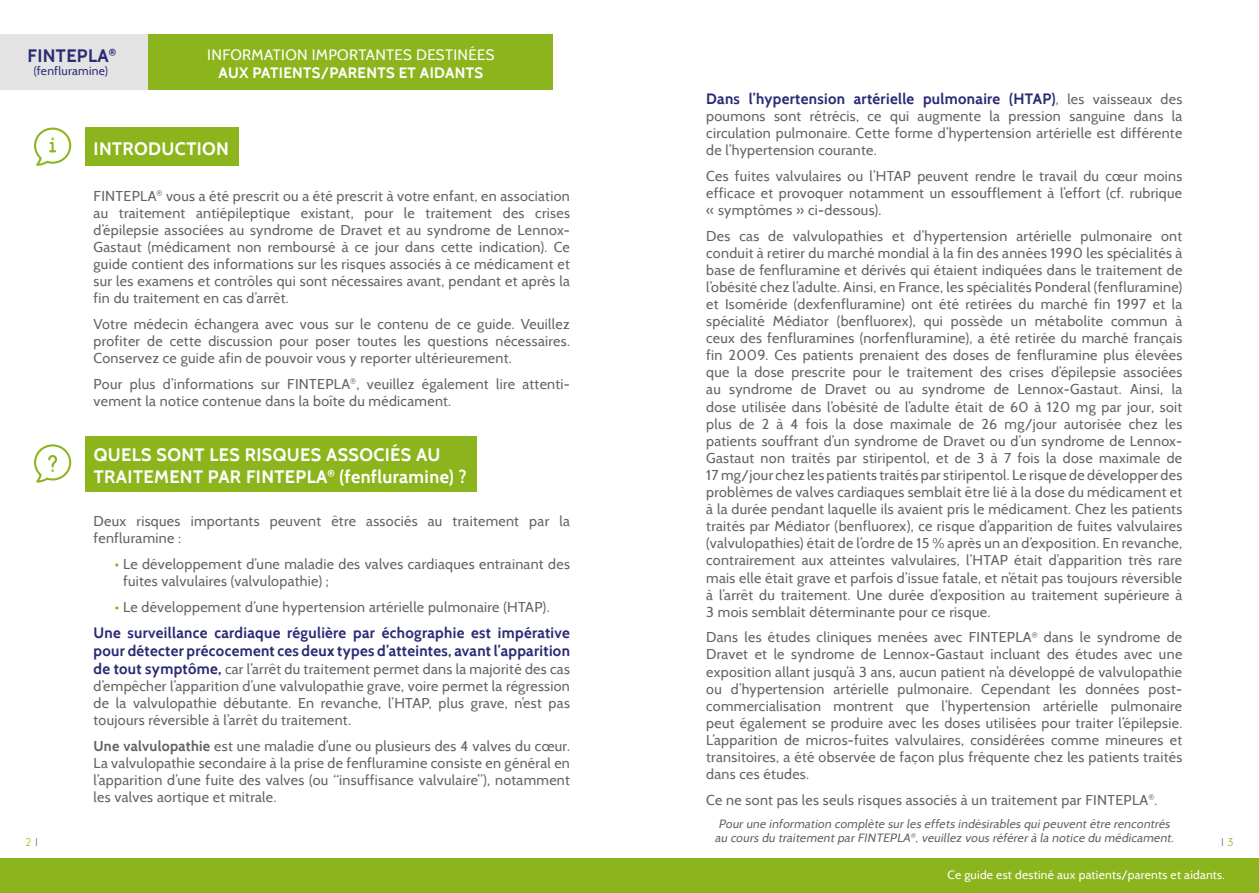
<style>
.page{position:relative;width:1259px;height:893px;background:#fff}
.page>*{position:absolute;margin:0;border:0;box-sizing:border-box;transform-origin:0 0}
.t1{font:700 18px/21.6px "Cabin";letter-spacing:.02em;color:#fff}
.t2{font:700 18px "Cabin";letter-spacing:.02em;color:#2b2b75}
.t3{font:700 15px/18px "Cabin";letter-spacing:.02em;color:#2b2b75}
.t4{font:15px "Cabin";letter-spacing:.02em;color:#fff}
.t5{font:700 15px "Cabin";letter-spacing:.02em;color:#fff}
.t6{font:14.25px/17.1px "Cabin";letter-spacing:.02em;color:#646363;text-align:justify}
.t7{font:italic 12px/14.4px "Cabin";color:#646363;text-align:center}
.t8{font:12px "Cabin";letter-spacing:.02em;color:#fff}
.t9{font:12px "Cabin";letter-spacing:.02em;color:#2b2b75}
.t10{font:300 12px "Neuzeit Gro";color:#8cb51d}
.t11{font:300 12px "Neuzeit Gro";color:#646363}
.s1{color:#8cb51d}
.s2{font-weight:700;font-size:15px;color:#2b2b75}
.s3{font-weight:700}
.s4{font-weight:400;font-size:14.25px;color:#646363}
.s5{color:#646363}
</style>
<div class="page">
<div style="left:85px;top:128px;width:153px;height:38px;background:#8cb51d"></div>
<div style="left:85px;top:436px;width:391px;height:55px;background:#8cb51d"></div>
<svg style="left:34px;top:127px;width:38px;height:39px"></svg>
<svg style="left:34px;top:444px;width:38px;height:39px"></svg>
<div style="left:0;top:34px;width:149px;height:55px;background:#e3e3e3"></div>
<div style="left:149px;top:34px;width:404px;height:55px;background:#8cb51d"></div>
<div style="left:0;top:859px;width:1259px;height:34px;background:#8cb51d"></div>
<p class="t2" style="left:28px;top:45px;width:90px">FINTEPLA<sup>®</sup></p>
<p class="t4" style="left:207px;top:45px;width:289px">INFORMATION IMPORTANTES DESTINÉES</p>
<p class="t9" style="left:34px;top:64px;width:76px">(fenfluramine)</p>
<p class="t5" style="left:219px;top:64px;width:266px">AUX PATIENTS/PARENTS ET AIDANTS</p>
<p class="t1" style="left:94px;top:138px;width:137px">INTRODUCTION</p>
<p class="t6" style="left:94px;top:187px;width:478px">FINTEPLA<sup>®</sup> vous a été prescrit ou a été prescrit à votre enfant, en association au traitement antiépileptique existant, pour le traitement des crises d’épilepsie associées au syndrome de Dravet et au syndrome de Lennox-Gastaut (médicament non remboursé à ce jour dans cette indication). Ce guide contient des informations sur les risques associés à ce médicament et sur les examens et contrôles qui sont nécessaires avant, pendant et après la fin du traitement en cas d’arrêt.</p>
<p class="t6" style="left:94px;top:315px;width:478px">Votre médecin échangera avec vous sur le contenu de ce guide. Veuillez profiter de cette discussion pour poser toutes les questions nécessaires.<br>Conservez ce guide afin de pouvoir vous y reporter ultérieurement.</p>
<p class="t6" style="left:94px;top:375px;width:478px">Pour plus d’informations sur FINTEPLA<sup>®</sup>, veuillez également lire attenti&shy;vement la notice contenue dans la boîte du médicament.</p>
<p class="t1" style="left:94px;top:444px;width:374px">QUELS SONT LES RISQUES ASSOCIÉS AU<br>TRAITEMENT PAR FINTEPLA<sup>®</sup> (fenfluramine) ?</p>
<p class="t6" style="left:94px;top:512px;width:478px">Deux risques importants peuvent être associés au traitement par la fenfluramine :</p>
<p class="t6" style="left:123px;top:555px;width:448px;text-indent:-8px"><span class="s1">•</span> Le développement d’une maladie des valves cardiaques entrainant des fuites valvulaires (valvulopathie) ;</p>
<p class="t6" style="left:115px;top:598px;width:436px"><span class="s1">•</span> Le développement d’une hypertension artérielle pulmonaire (HTAP).</p>
<p class="t3" style="left:94px;top:624px;width:478px">Une surveillance cardiaque régulière par échographie est impérative pour détecter précocement ces deux types d’atteintes, avant l’apparition</p>
<p class="t6" style="left:94px;top:660px;width:478px"><span class="s2">de tout symptôme,</span> car l’arrêt du traitement permet dans la majorité des cas d’empêcher l’apparition d’une valvulopathie grave, voire permet la régression de la valvulopathie débutante. En revanche, l’HTAP, plus grave, n’est pas toujours réversible à l’arrêt du traitement.</p>
<p class="t6" style="left:94px;top:737px;width:478px"><span class="s3">Une valvulopathie</span> est une maladie d’une ou plusieurs des 4 valves du cœur.<br>La valvulopathie secondaire à la prise de fenfluramine consiste en général en l’apparition d’une fuite des valves (ou “insuffisance valvulaire”), notamment les valves aortique et mitrale.</p>
<p class="t3" style="left:706px;top:89px;width:477px">Dans l’hypertension artérielle pulmonaire (HTAP)<span class="s4">, les vaisseaux des</span></p>
<p class="t6" style="left:706px;top:107px;width:477px">poumons sont rétrécis, ce qui augmente la pression sanguine dans la circulation pulmonaire. Cette forme d’hypertension artérielle est différente de l’hypertension courante.</p>
<p class="t6" style="left:706px;top:167px;width:477px">Ces fuites valvulaires ou l’HTAP peuvent rendre le travail du cœur moins efficace et provoquer notamment un essoufflement à l’effort (cf. rubrique « symptômes » ci-dessous).</p>
<p class="t6" style="left:706px;top:227px;width:477px">Des cas de valvulopathies et d’hypertension artérielle pulmonaire ont conduit à retirer du marché mondial à la fin des années 1990 les spécialités à base de fenfluramine et dérivés qui étaient indiquées dans le traitement de l’obésité chez l’adulte. Ainsi, en France, les spécialités Ponderal (fenfluramine) et Isoméride (dexfenfluramine) ont été retirées du marché fin 1997 et la spécialité Médiator (benfluorex), qui possède un métabolite commun à ceux des fenfluramines (norfenfluramine), a été retirée du marché français fin 2009. Ces patients prenaient des doses de fenfluramine plus élevées que la dose prescrite pour le traitement des crises d’épilepsie associées au syndrome de Dravet ou au syndrome de Lennox-Gastaut. Ainsi, la dose utilisée dans l’obésité de l’adulte était de 60 à 120 mg par jour, soit plus de 2 à 4 fois la dose maximale de 26 mg/jour autorisée chez les patients souffrant d’un syndrome de Dravet ou d’un syndrome de Lennox-Gastaut non traités par stiripentol, et de 3 à 7 fois la dose maximale de 17 mg/jour chez les patients traités par stiripentol. Le risque de développer des problèmes de valves cardiaques semblait être lié à la dose du médicament et à la durée pendant laquelle ils avaient pris le médicament. Chez les patients traités par Médiator (benfluorex), ce risque d’apparition de fuites valvulaires (valvulopathies) était de l’ordre de 15 % après un an d’exposition. En revanche, contrairement aux atteintes valvulaires, l’HTAP était d’apparition très rare mais elle était grave et parfois d’issue fatale, et n’était pas toujours réversible à l’arrêt du traitement. Une durée d’exposition au traitement supérieure à 3 mois semblait déterminante pour ce risque.</p>
<p class="t6" style="left:706px;top:629px;width:477px">Dans les études cliniques menées avec FINTEPLA<sup>®</sup> dans le syndrome de Dravet et le syndrome de Lennox-Gastaut incluant des études avec une exposition allant jusqu’à 3 ans, aucun patient n’a développé de valvulopathie ou d’hypertension artérielle pulmonaire. Cependant les données post&shy;commercialisation montrent que l’hypertension artérielle pulmonaire peut également se produire avec les doses utilisées pour traiter l’épilepsie.<br>L’apparition de micros-fuites valvulaires, considérées comme mineures et transitoires, a été observée de façon plus fréquente chez les patients traités dans ces études.</p>
<p class="t6" style="left:706px;top:791px;width:453px">Ce ne sont pas les seuls risques associés à un traitement par FINTEPLA<sup>®</sup>.</p>
<p class="t7" style="left:715px;top:816px;width:463px">Pourune information complète surles effets indésirables quipeuvent être rencontrés au cours du traitement parFINTEPLA<sup>®</sup>,veuillez vous référerà la notice du médicament.</p>
<p class="t10" style="left:26px;top:835px;width:14px">2 <span class="s5">I</span></p>
<p class="t11" style="left:1221px;top:835px;width:14px">I <span class="s1">3</span></p>
<p class="t8" style="left:947px;top:868px;width:279px">Ce guide est destiné aux patients/parents et aidants.</p>
</div>
